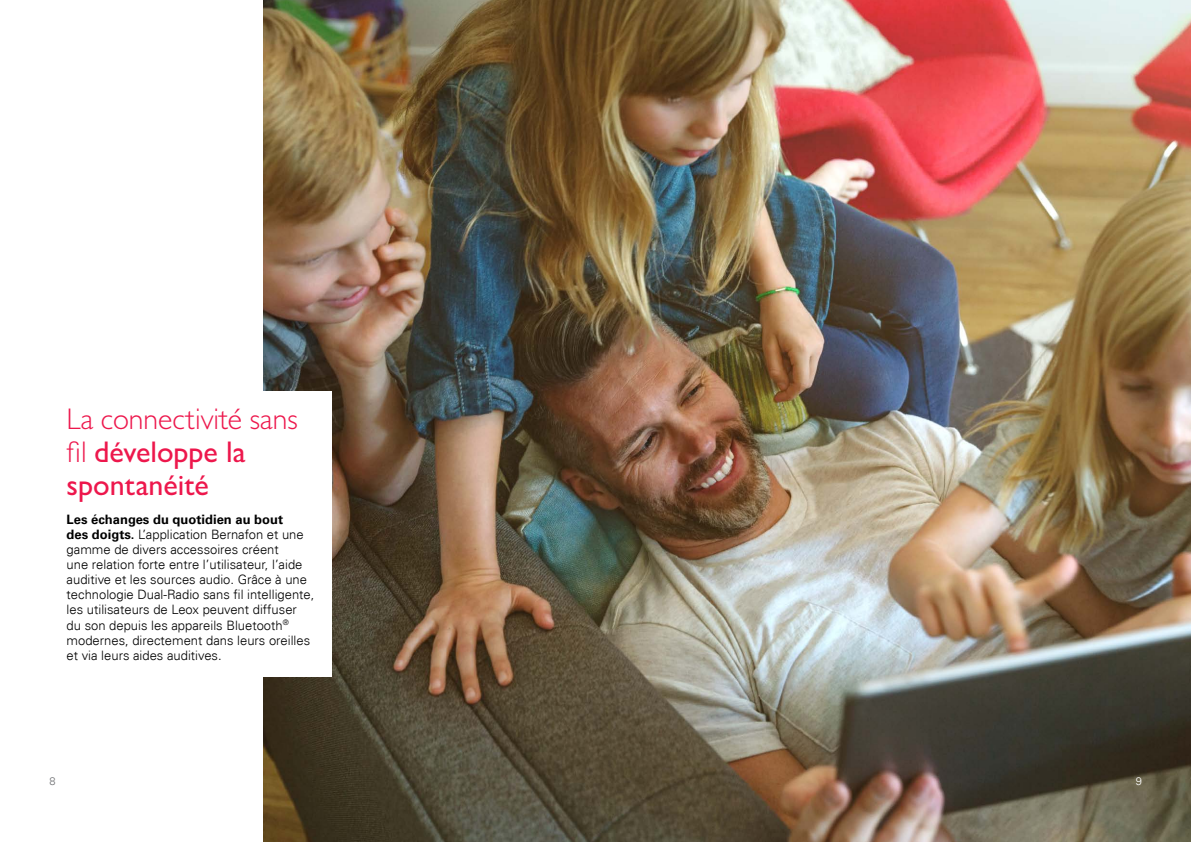
<style>
.page{position:relative;width:1191px;height:842px;background:#fff}
.page>*{position:absolute;margin:0;border:0;box-sizing:border-box;transform-origin:0 0}
.t1{font:500 30px/33px "Gill Sans MT Pro";color:#ed174c}
.t2{font:300 13px/15.1px "Univers Com 45";color:#000}
.t3{font:700 13px "Univers Com 65";color:#000}
.t4{font:300 11px "Univers Com 45";color:#6d6e71}
.t5{font:300 11px "Univers Com 45";color:#fff}
.s1{font-weight:300}
.s2{font-family:"Univers Com 65";font-weight:700}
</style>
<div class="page">
<img style="left:264px;top:0;width:927px;height:842px">
<div style="left:50px;top:391px;width:282px;height:286px;background:#fff"></div>
<h1 class="t1" style="left:67px;top:402px;width:233px"><span class="s1">La connectivité sans fil</span> développe la spontanéité</h1>
<p class="t3" style="left:67px;top:512px;width:218px">Les échanges du quotidien au bout</p>
<p class="t2" style="left:67px;top:527px;width:249px"><span class="s2">des doigts.</span> L’application Bernafon et une gamme de divers accessoires créent<br>une relation forte entre l’utilisateur, l’aide auditive et les sources audio. Grâce à une technologie Dual-Radio sans fil intelligente, les utilisateurs de Leox peuvent diffuser du son depuis les appareils Bluetooth<sup>® </sup>modernes, directement dans leurs oreilles et via leurs aides auditives.</p>
<p class="t4" style="left:50px;top:775px;width:8px">8</p>
<p class="t5" style="left:1135px;top:775px;width:8px">9</p>
</div>
